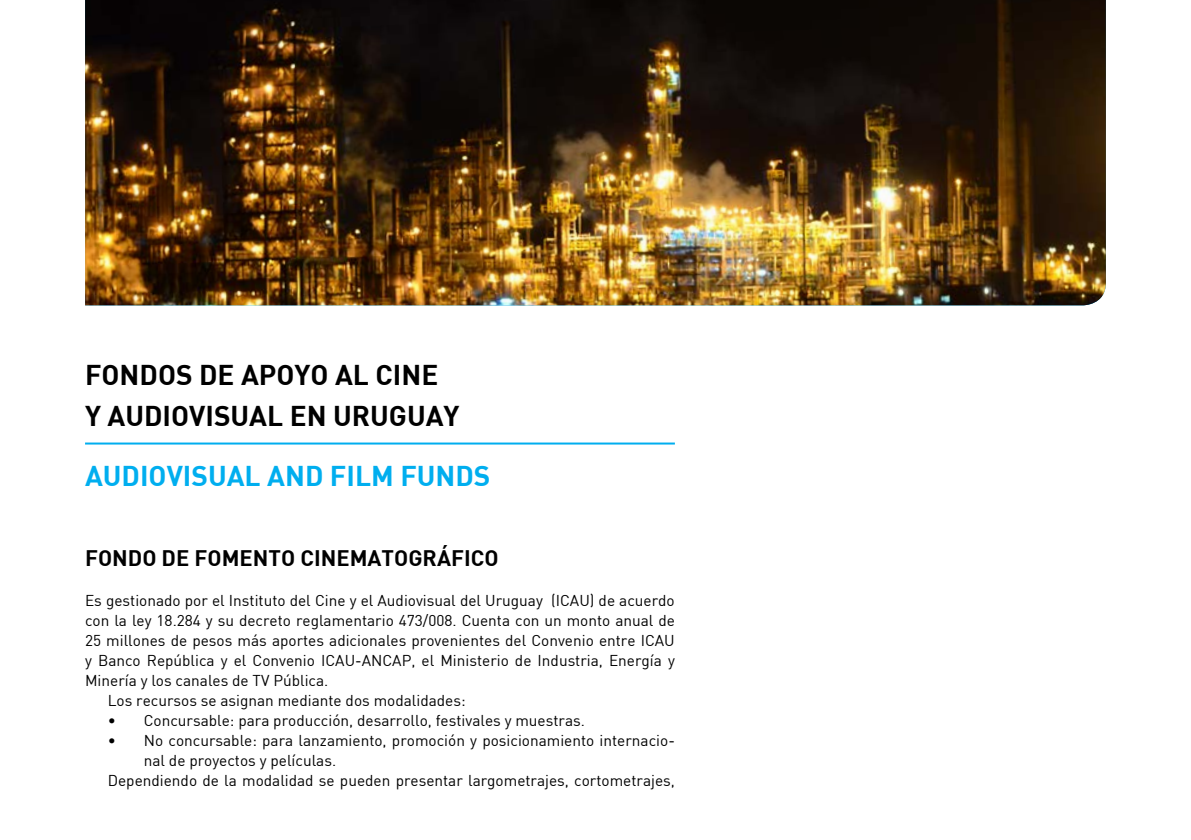
<style>
.page{position:relative;width:1191px;height:840px;background:#fff}
.page>*{position:absolute;margin:0;border:0;box-sizing:border-box;transform-origin:0 0}
.t1{font:700 28px "DIN";color:#000}
.t2{font:700 28px "DIN";color:#00aeef}
.t3{font:700 22px "DIN";color:#000}
.t4{font:15.4px "DIN";color:#000}
</style>
<div class="page">
<hr style="left:85px;top:442px;width:590px;height:2px;background:#00aeef">
<img style="left:85px;top:0;width:1021px;height:305px">
<h1 class="t1" style="left:85px;top:357px;width:36px">FONDOS</h1>
<h1 class="t1" style="left:199px;top:357px;width:61px">DE APOYO</h1>
<h1 class="t1" style="left:335px;top:357px;width:57px">AL CINE</h1>
<h1 class="t1" style="left:85px;top:397px;width:40px">YAUDIOVISUAL</h1>
<h1 class="t1" style="left:290px;top:397px;width:171px">EN URUGUAY</h1>
<h1 class="t2" style="left:85px;top:457px;width:407px">AUDIOVISUAL AND FILM FUNDS</h1>
<h2 class="t3" style="left:85px;top:543px;width:28px">FONDO</h2>
<h2 class="t3" style="left:162px;top:543px;width:62px">DE FOMENTO</h2>
<h2 class="t3" style="left:300px;top:543px;width:28px">CINEMATOGRÁFICO</h2>
<p class="t4" style="left:85px;top:590px;width:591px">Es gestionado por el Instituto del Cine y el Audiovisual del Uruguay (ICAU) de acuerdo</p>
<p class="t4" style="left:85px;top:610px;width:591px">con la ley 18.284 y su decreto reglamentario 473/008. Cuenta con un monto anual de</p>
<p class="t4" style="left:85px;top:630px;width:591px">25 millones de pesos más aportes adicionales provenientes del Convenio entre ICAU</p>
<p class="t4" style="left:85px;top:650px;width:591px">y Banco República y el Convenio ICAU-ANCAP, el Ministerio de Industria, Energía y</p>
<p class="t4" style="left:85px;top:670px;width:245px">Minería y los canales de TV Pública.</p>
<p class="t4" style="left:108px;top:690px;width:359px">Los recursos se asignan mediante dos modalidades:</p>
<p class="t4" style="left:108px;top:710px;width:478px">• Concursable: para producción, desarrollo, festivales y muestras.</p>
<p class="t4" style="left:108px;top:730px;width:568px">• No concursable: para lanzamiento, promoción y posicionamiento internacio-</p>
<p class="t4" style="left:144px;top:750px;width:194px">nal de proyectos y películas.</p>
<p class="t4" style="left:108px;top:770px;width:568px">Dependiendo de la modalidad se pueden presentar largometrajes, cortometrajes,</p>
</div>
